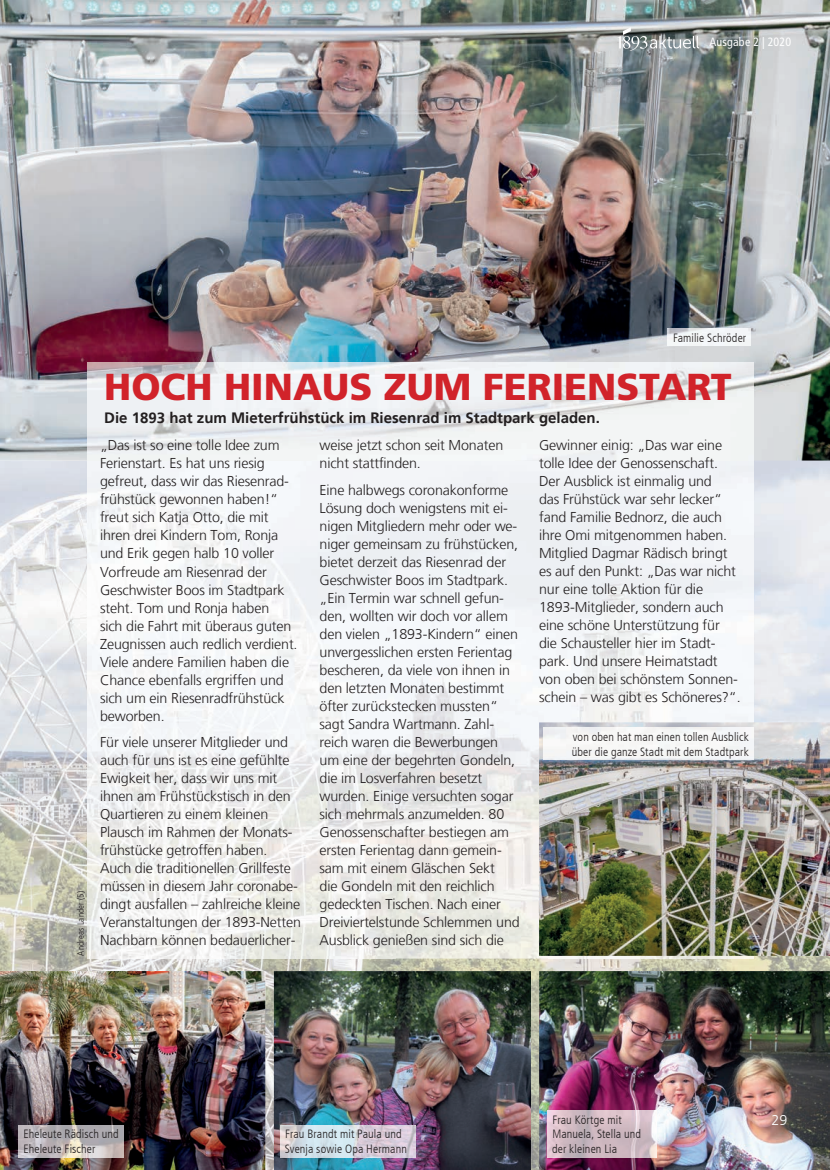
<style>
.page{position:relative;width:830px;height:1170px;background:#fff}
.page>*{position:absolute;margin:0;border:0;box-sizing:border-box;transform-origin:0 0}
.t1{font:900 37.5px "Frutiger LT Std";color:#d1232a}
.t2{font:700 15px "Frutiger LT";color:#231f20}
.t3{font:300 14.25px/18px "Frutiger LT";letter-spacing:-.01em;color:#231f20}
.t4{font:300 14.25px "Frutiger LT";color:#fff}
.t5{font:300 condensed 12px/14.4px "Frutiger LT";letter-spacing:.01em;color:#231f20}
.t6{font:condensed 12px "Frutiger LT";letter-spacing:.015em;color:#fff}
.t7{font:300 condensed 9px "Frutiger LT";letter-spacing:.02em;color:#231f20}
</style>
<div class="page">
<img style="left:0;top:460px;width:103px;height:511px">
<img style="left:702px;top:460px;width:127px;height:262px">
<img style="left:726px;top:955px;width:103px;height:16px">
<img style="left:103px;top:958px;width:623px;height:51px">
<img style="left:265px;top:1009px;width:9px;height:160px">
<img style="left:530px;top:1009px;width:9px;height:160px">
<img style="left:0;top:0;width:829px;height:460px">
<img style="left:539px;top:971px;width:290px;height:198px">
<img style="left:274px;top:971px;width:256px;height:198px">
<img style="left:0;top:971px;width:265px;height:198px">
<img style="left:87px;top:659px;width:461px;height:299px">
<img style="left:548px;top:659px;width:154px;height:63px">
<img style="left:548px;top:955px;width:205px;height:3px">
<img style="left:87px;top:363px;width:666px;height:97px">
<img style="left:539px;top:722px;width:290px;height:233px">
<img style="left:667px;top:328px;width:83px;height:18px">
<div style="left:543px;top:728px;width:210px;height:31px;background:#f6f6f7"></div>
<img style="left:547px;top:1110px;width:109px;height:46px">
<img style="left:280px;top:1124px;width:135px;height:32px">
<img style="left:18px;top:1124px;width:106px;height:32px">
<svg style="left:617px;top:27px;width:81px;height:24px;background:#8f9595"></svg>
<p class="t6" style="left:709px;top:35px;width:83px">Ausgabe 2 | 2020</p>
<p class="t5" style="left:672px;top:330px;width:75px">Familie Schröder</p>
<p class="t7" style="left:75px;top:955px;width:66px;rotate:-90deg">Andreas Lander (5)</p>
<h1 class="t1" style="left:104px;top:364px;width:628px">HOCH HINAUS ZUM FERIENSTART</h1>
<p class="t2" style="left:104px;top:408px;width:497px">Die 1893 hat zum Mieterfrühstück im Riesenrad im Stadtpark geladen.</p>
<p class="t3" style="left:100px;top:436px;width:199px">„Das ist so eine tolle Idee zum<br>Ferienstart. Es hat uns riesig gefreut, dass wir das Riesenrad&shy;frühstück gewonnen haben!“ freut sich Katja Otto, die mit ihren drei Kindern Tom, Ronja und Erik gegen halb 10 voller<br>Vorfreude am Riesenrad der<br>Geschwister Boos im Stadtpark steht. Tom und Ronja haben<br>sich die Fahrt mit überaus guten<br>Zeugnissen auch redlich verdient.<br>Viele andere Familien haben die<br>Chance ebenfalls ergriffen und sich um ein Riesenradfrühstück beworben.</p>
<p class="t3" style="left:100px;top:733px;width:202px">Für viele unserer Mitglieder und auch für uns ist es eine gefühlte<br>Ewigkeit her, dass wir uns mit ihnen am Frühstückstisch in den<br>Quartieren zu einem kleinen<br>Plausch im Rahmen der Monats&shy;frühstücke getroffen haben.<br>Auch die traditionellen Grillfeste müssen in diesem Jahr coronabe&shy;dingt ausfallen – zahlreiche kleine<br>Veranstaltungen der 1893-Netten<br>Nachbarn können bedauerlicher-</p>
<p class="t3" style="left:319px;top:436px;width:185px">weise jetzt schon seit Monaten nicht stattfinden.</p>
<p class="t3" style="left:319px;top:481px;width:201px">Eine halbwegs coronakonforme<br>Lösung doch wenigstens mit ei&shy;nigen Mitgliedern mehr oder we&shy;niger gemeinsam zu frühstücken, bietet derzeit das Riesenrad der<br>Geschwister Boos im Stadtpark. „Ein Termin war schnell gefun&shy;den, wollten wir doch vor allem den vielen „1893-Kindern“ einen unvergesslichen ersten Ferientag bescheren, da viele von ihnen in den letzten Monaten bestimmt öfter zurückstecken mussten“ sagt Sandra Wartmann. Zahl&shy;reich waren die Bewerbungen um eine der begehrten Gondeln, die im Losverfahren besetzt wurden. Einige versuchten sogar sich mehrmals anzumelden. 80<br>Genossenschafter bestiegen am ersten Ferientag dann gemein&shy;sam mit einem Gläschen Sekt<br>die Gondeln mit den reichlich gedeckten Tischen. Nach einer<br>Dreiviertelstunde Schlemmen und<br>Ausblick genießen sind sich die</p>
<p class="t3" style="left:539px;top:436px;width:203px">Gewinner einig: „Das war eine tolle Idee der Genossenschaft.<br>Der Ausblick ist einmalig und<br>das Frühstück war sehr lecker“ fand Familie Bednorz, die auch ihre Omi mitgenommen haben.<br>Mitglied Dagmar Rädisch bringt es auf den Punkt: „Das war nicht nur eine tolle Aktion für die<br>1893-Mitglieder, sondern auch eine schöne Unterstützung für die Schausteller hier im Stadt&shy;park. Und unsere Heimatstadt von oben bei schönstem Sonnen&shy;schein – was gibt es Schöneres?“.</p>
<p class="t5" style="left:571px;top:730px;width:178px">von oben hat man einen tollen Ausblick über die ganze Stadt mit dem Stadtpark</p>
<p class="t5" style="left:23px;top:1126px;width:97px">Eheleute Rädisch und<br>Eheleute Fischer</p>
<p class="t5" style="left:285px;top:1126px;width:123px">Frau Brandt mit Paula und<br>Svenja sowie Opa Hermann</p>
<p class="t5" style="left:552px;top:1112px;width:90px">Frau Körtge mit<br>Manuela, Stella und der kleinen Lia</p>
<p class="t4" style="left:771px;top:1112px;width:17px">29</p>
</div>
